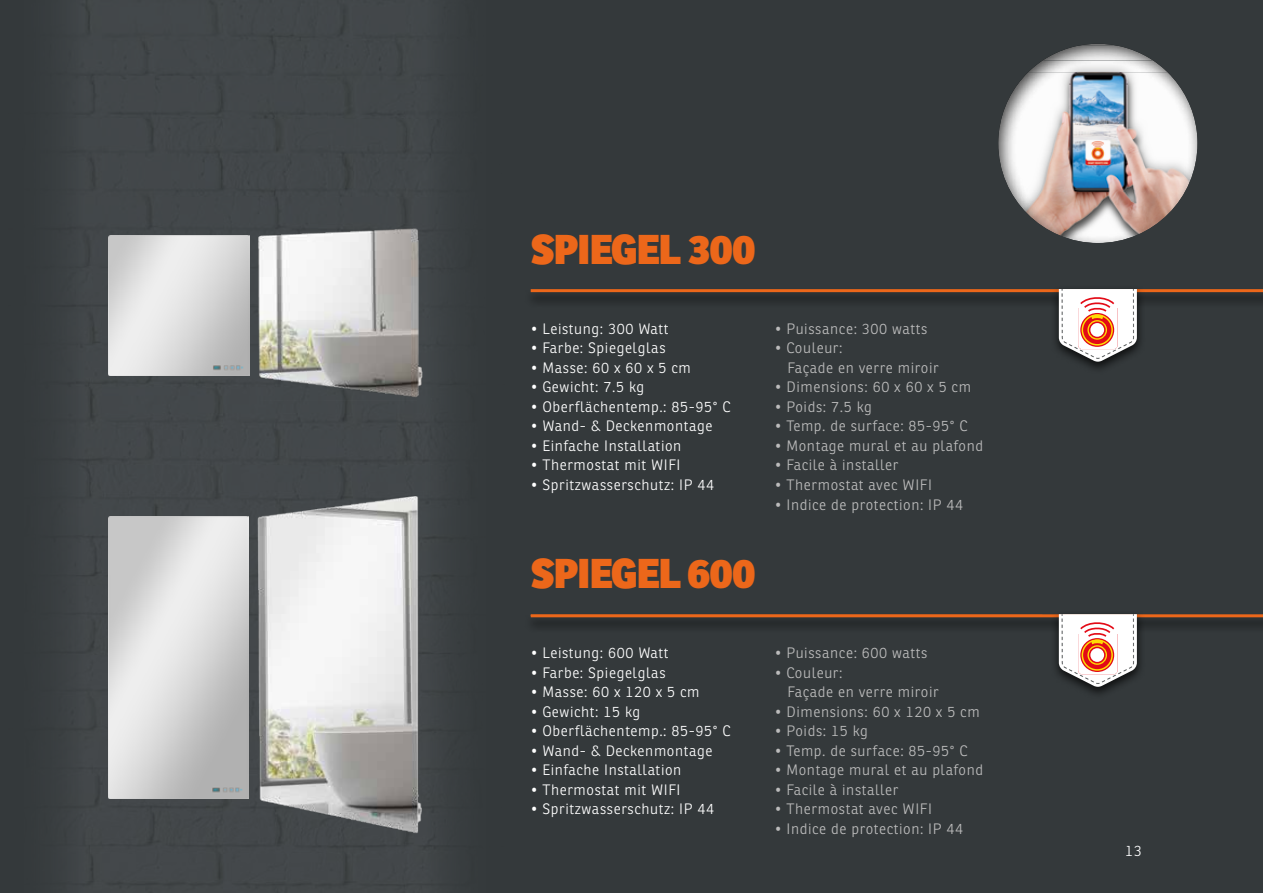
<style>
.page{position:relative;width:1263px;height:893px;background:#34393b}
.page>*{position:absolute;margin:0;border:0;box-sizing:border-box;transform-origin:0 0}
.t1{font:800 40.5px "Ronnia";letter-spacing:-.03em;color:#ec671a}
.t2{font:300 14.7px/19.5px "Ronnia";letter-spacing:.04em;color:#bcbcbc}
.t3{font:300 14.7px "Ronnia";letter-spacing:.04em;color:#fff}
</style>
<div class="page">
<div style="left:0;top:0;width:507px;height:893px;background:#404447"></div>
<img style="left:109px;top:517px;width:140px;height:281px">
<img style="left:257px;top:496px;width:165px;height:342px">
<svg style="left:530px;top:289px;width:733px;height:4px;background:#bc5920"></svg>
<svg style="left:530px;top:614px;width:733px;height:4px;background:#bf5a20"></svg>
<div style="left:997px;top:41px;width:203px;height:202px;background:#000;opacity:.75"></div>
<div style="left:1051px;top:285px;width:95px;height:89px;background:#000;opacity:.75"></div>
<svg style="left:1059px;top:289px;width:78px;height:73px;background:#dcc2ba"></svg>
<div style="left:1051px;top:610px;width:95px;height:89px;background:#000;opacity:.75"></div>
<svg style="left:1059px;top:614px;width:78px;height:73px;background:#dcc2ba"></svg>
<img style="left:108px;top:235px;width:141px;height:141px">
<img style="left:258px;top:228px;width:165px;height:170px">
<h1 class="t1" style="left:531px;top:223px;width:226px">SPIEGEL 300</h1>
<p class="t3" style="left:531px;top:320px;width:139px">• Leistung: 300 Watt</p>
<p class="t3" style="left:531px;top:339px;width:136px">• Farbe: Spiegelglas</p>
<p class="t3" style="left:531px;top:359px;width:162px">• Masse: 60 x 60 x 5 cm</p>
<p class="t3" style="left:531px;top:378px;width:115px">• Gewicht: 7.5 kg</p>
<p class="t3" style="left:531px;top:398px;width:201px">• Oberflächentemp.: 85-95° C</p>
<p class="t3" style="left:531px;top:417px;width:183px">• Wand- &amp; Deckenmontage</p>
<p class="t3" style="left:531px;top:437px;width:152px">• Einfache Installation</p>
<p class="t3" style="left:531px;top:456px;width:151px">• Thermostat mit WIFI</p>
<p class="t3" style="left:531px;top:476px;width:185px">• Spritzwasserschutz: IP 44</p>
<h1 class="t1" style="left:531px;top:547px;width:226px">SPIEGEL 600</h1>
<p class="t2" style="left:775px;top:319px;width:154px">• Puissance: 300 watts</p>
<p class="t2" style="left:787px;top:338px;width:153px;text-indent:-13px">• Couleur:<br>Façade en verre miroir</p>
<p class="t2" style="left:775px;top:377px;width:198px">• Dimensions: 60 x 60 x 5 cm</p>
<p class="t2" style="left:775px;top:397px;width:99px">• Poids: 7.5 kg</p>
<p class="t2" style="left:775px;top:416px;width:194px">• Temp. de surface: 85-95° C</p>
<p class="t2" style="left:775px;top:436px;width:210px">• Montage mural et au plafond</p>
<p class="t2" style="left:775px;top:455px;width:125px">• Facile à installer</p>
<p class="t2" style="left:775px;top:475px;width:159px">• Thermostat avec WIFI</p>
<p class="t2" style="left:775px;top:494px;width:190px">• Indice de protection: IP 44</p>
<p class="t3" style="left:531px;top:644px;width:139px">• Leistung: 600 Watt</p>
<p class="t3" style="left:531px;top:663px;width:136px">• Farbe: Spiegelglas</p>
<p class="t3" style="left:531px;top:683px;width:170px">• Masse: 60 x 120 x 5 cm</p>
<p class="t3" style="left:531px;top:702px;width:111px">• Gewicht: 15 kg</p>
<p class="t3" style="left:531px;top:722px;width:201px">• Oberflächentemp.: 85-95° C</p>
<p class="t3" style="left:531px;top:741px;width:183px">• Wand- &amp; Deckenmontage</p>
<p class="t3" style="left:531px;top:761px;width:152px">• Einfache Installation</p>
<p class="t3" style="left:531px;top:780px;width:151px">• Thermostat mit WIFI</p>
<p class="t3" style="left:531px;top:800px;width:185px">• Spritzwasserschutz: IP 44</p>
<p class="t2" style="left:775px;top:643px;width:154px">• Puissance: 600 watts</p>
<p class="t2" style="left:787px;top:663px;width:153px;text-indent:-13px">• Couleur:<br>Façade en verre miroir</p>
<p class="t2" style="left:775px;top:702px;width:206px">• Dimensions: 60 x 120 x 5 cm</p>
<p class="t2" style="left:775px;top:721px;width:95px">• Poids: 15 kg</p>
<p class="t2" style="left:775px;top:741px;width:194px">• Temp. de surface: 85-95° C</p>
<p class="t2" style="left:775px;top:760px;width:210px">• Montage mural et au plafond</p>
<p class="t2" style="left:775px;top:780px;width:125px">• Facile à installer</p>
<p class="t2" style="left:775px;top:799px;width:159px">• Thermostat avec WIFI</p>
<p class="t2" style="left:775px;top:819px;width:190px">• Indice de protection: IP 44</p>
<p class="t3" style="left:1125px;top:842px;width:18px">13</p>
</div>
